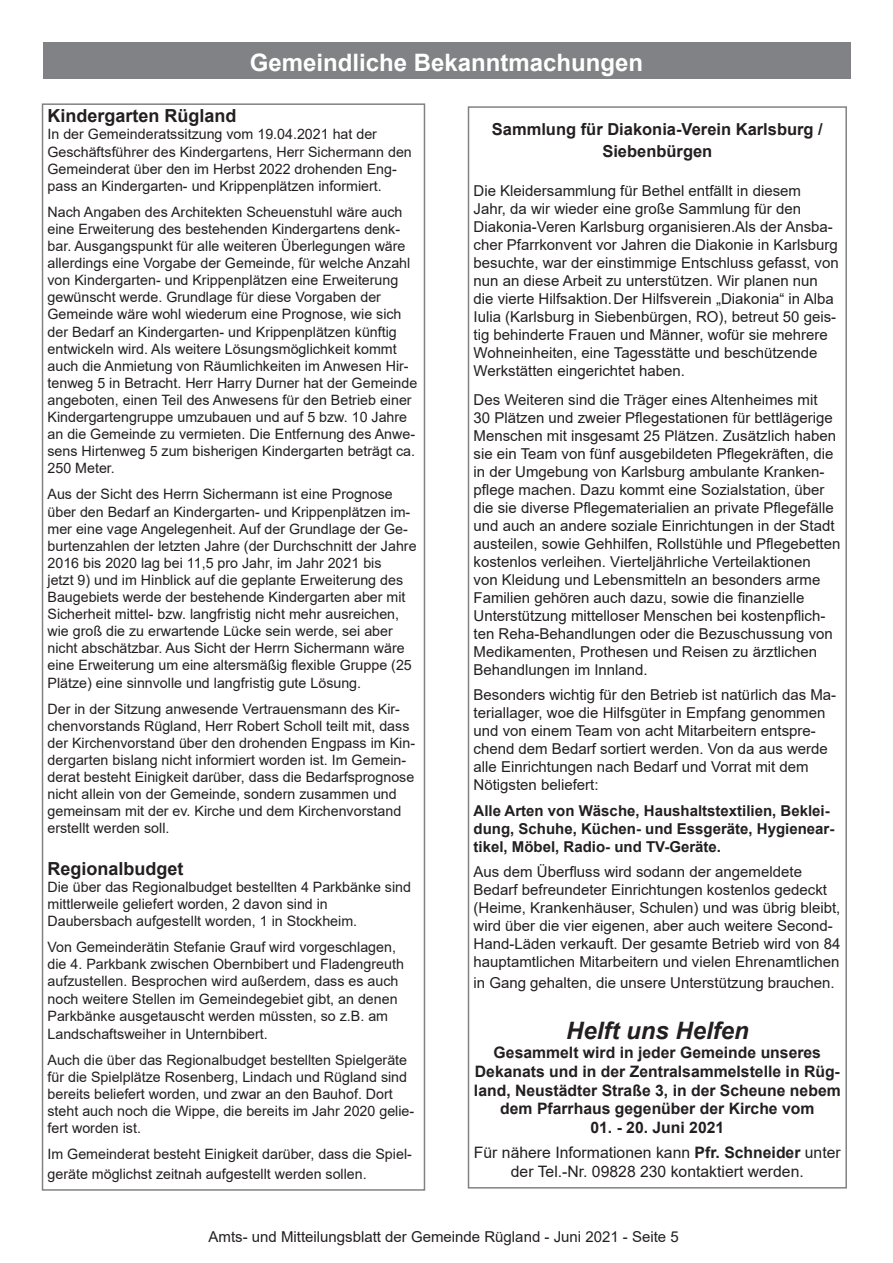
<style>
.page{position:relative;width:893px;height:1263px;background:#fff}
.page>*{position:absolute;margin:0;border:0;box-sizing:border-box;transform-origin:0 0}
.t1{font:700 24px "Arial";color:#fff}
.t2{font:italic 700 24px "Arial";color:#231f20}
.t3{font:700 18px "Arial";color:#231f20}
.t4{font:700 16.5px/21.6px "Arial";color:#231f20;text-align:center}
.t5{font:700 15.75px/18.9px "Arial";color:#231f20;text-align:center}
.t6{font:15.75px/24.3px "Arial";color:#231f20;text-align:center}
.t7{font:15px/18px "Arial";color:#231f20}
.t8{font:700 15px/18px "Arial";color:#231f20}
.t9{font:14.25px/17.1px "Arial";color:#231f20}
.s1{font-weight:700}
</style>
<div class="page">
<div style="left:43px;top:43px;width:807px;height:36px;background:#808285"></div>
<div style="left:42px;top:103px;width:383px;height:1088px;border:2px solid #808285"></div>
<div style="left:468px;top:106px;width:379px;height:1082px;border:2px solid #808285"></div>
<h1 class="t1" style="left:250px;top:45px;width:395px">Gemeindliche Bekanntmachungen</h1>
<p class="t3" style="left:48px;top:103px;width:191px">Kindergarten Rügland</p>
<p class="t9" style="left:48px;top:126px;width:366px">In der Gemeinderatssitzung vom 19.04.2021 hat der Geschäftsführer des Kindergartens, Herr Sichermann den Gemeinderat über den im Herbst 2022 drohenden Eng&shy;pass an Kindergarten- und Krippenplätzen informiert.</p>
<p class="t9" style="left:48px;top:203px;width:371px">Nach Angaben des Architekten Scheuenstuhl wäre auch eine Erweiterung des bestehenden Kindergartens denk&shy;bar. Ausgangspunkt für alle weiteren Überlegungen wäre allerdings eine Vorgabe der Gemeinde, für welche Anzahl von Kindergarten- und Krippenplätzen eine Erweiterung gewünscht werde. Grundlage für diese Vorgaben der Gemeinde wäre wohl wiederum eine Prognose, wie sich der Bedarf an Kindergarten- und Krippenplätzen künftig entwickeln wird. Als weitere Lösungsmöglichkeit kommt auch die Anmietung von Räumlichkeiten im Anwesen Hir&shy;tenweg 5 in Betracht. Herr Harry Durner hat der Gemeinde angeboten, einen Teil des Anwesens für den Betrieb einer Kindergartengruppe umzubauen und auf 5 bzw. 10 Jahre an die Gemeinde zu vermieten. Die Entfernung des Anwe&shy;sens Hirtenweg 5 zum bisherigen Kindergarten beträgt ca.<br>250 Meter.</p>
<p class="t9" style="left:48px;top:486px;width:371px">Aus der Sicht des Herrn Sichermann ist eine Prognose über den Bedarf an Kindergarten- und Krippenplätzen im&shy;mer eine vage Angelegenheit. Auf der Grundlage der Ge&shy;burtenzahlen der letzten Jahre (der Durchschnitt der Jahre 2016 bis 2020 lag bei 11,5 pro Jahr, im Jahr 2021 bis<br>jetzt 9) und im Hinblick auf die geplante Erweiterung des Baugebiets werde der bestehende Kindergarten aber mit Sicherheit mittel- bzw. langfristig nicht mehr ausreichen, wie groß die zu erwartende Lücke sein werde, sei aber nicht abschätzbar. Aus Sicht der Herrn Sichermann wäre eine Erweiterung um eine altersmäßig flexible Gruppe (25<br>Plätze) eine sinnvolle und langfristig gute Lösung.</p>
<p class="t9" style="left:48px;top:700px;width:369px">Der in der Sitzung anwesende Vertrauensmann des Kir&shy;chenvorstands Rügland, Herr Robert Scholl teilt mit, dass der Kirchenvorstand über den drohenden Engpass im Kin&shy;dergarten bislang nicht informiert worden ist. Im Gemein&shy;derat besteht Einigkeit darüber, dass die Bedarfsprognose nicht allein von der Gemeinde, sondern zusammen und gemeinsam mit der ev. Kirche und dem Kirchenvorstand erstellt werden soll.</p>
<p class="t3" style="left:48px;top:856px;width:138px">Regionalbudget</p>
<p class="t9" style="left:48px;top:878px;width:365px">Die über das Regionalbudget bestellten 4 Parkbänke sind mittlerweile geliefert worden, 2 davon sind in<br>Daubersbach aufgestellt worden, 1 in Stockheim.</p>
<p class="t9" style="left:48px;top:938px;width:358px">Von Gemeinderätin Stefanie Grauf wird vorgeschlagen, die 4. Parkbank zwischen Obernbibert und Fladengreuth aufzustellen. Besprochen wird außerdem, dass es auch noch weitere Stellen im Gemeindegebiet gibt, an denen Parkbänke ausgetauscht werden müssten, so z.B. am Landschaftsweiher in Unternbibert.</p>
<p class="t9" style="left:48px;top:1051px;width:368px">Auch die über das Regionalbudget bestellten Spielgeräte für die Spielplätze Rosenberg, Lindach und Rügland sind bereits beliefert worden, und zwar an den Bauhof. Dort steht auch noch die Wippe, die bereits im Jahr 2020 gelie&shy;fert worden ist.</p>
<p class="t9" style="left:48px;top:1144px;width:366px;line-height:19.8px">Im Gemeinderat besteht Einigkeit darüber, dass die Spiel&shy;geräte möglichst zeitnah aufgestellt werden sollen.</p>
<p class="t4" style="left:492px;top:119px;width:332px">Sammlung für Diakonia-Verein Karlsburg /<br>Siebenbürgen</p>
<p class="t7" style="left:473px;top:182px;width:367px">Die Kleidersammlung für Bethel entfällt in diesem<br>Jahr, da wir wieder eine große Sammlung für den Diakonia-Veren Karlsburg organisieren.Als der Ansba&shy;cher Pfarrkonvent vor Jahren die Diakonie in Karlsburg besuchte, war der einstimmige Entschluss gefasst, von nun an diese Arbeit zu unterstützen. Wir planen nun die vierte Hilfsaktion.Der Hilfsverein „Diakonia“ in Alba Iulia (Karlsburg in Siebenbürgen, RO), betreut 50 geis&shy;tig behinderte Frauen und Männer, wofür sie mehrere Wohneinheiten, eine Tagesstätte und beschützende Werkstätten eingerichtet haben.</p>
<p class="t7" style="left:473px;top:391px;width:368px">Des Weiteren sind die Träger eines Altenheimes mit<br>30 Plätzen und zweier Pflegestationen für bettlägerige Menschen mit insgesamt 25 Plätzen. Zusätzlich haben sie ein Team von fünf ausgebildeten Pflegekräften, die in der Umgebung von Karlsburg ambulante Kranken&shy;pflege machen. Dazu kommt eine Sozialstation, über die sie diverse Pflegematerialien an private Pflegefälle und auch an andere soziale Einrichtungen in der Stadt austeilen, sowie Gehhilfen, Rollstühle und Pflegebetten kostenlos verleihen. Vierteljährliche Verteilaktionen<br>von Kleidung und Lebensmitteln an besonders arme Familien gehören auch dazu, sowie die finanzielle Unterstützung mittelloser Menschen bei kostenpflich&shy;ten Reha-Behandlungen oder die Bezuschussung von Medikamenten, Prothesen und Reisen zu ärztlichen Behandlungen im Innland.</p>
<p class="t7" style="left:473px;top:686px;width:364px">Besonders wichtig für den Betrieb ist natürlich das Ma&shy;teriallager, woe die Hilfsgüter in Empfang genommen und von einem Team von acht Mitarbeitern entspre&shy;chend dem Bedarf sortiert werden. Von da aus werde alle Einrichtungen nach Bedarf und Vorrat mit dem Nötigsten beliefert:</p>
<p class="t8" style="left:473px;top:801px;width:362px">Alle Arten von Wäsche, Haushaltstextilien, Beklei&shy;dung, Schuhe, Küchen- und Essgeräte, Hygienear&shy;tikel, Möbel, Radio- und TV-Geräte.</p>
<p class="t7" style="left:473px;top:862px;width:368px">Aus dem Überfluss wird sodann der angemeldete Bedarf befreundeter Einrichtungen kostenlos gedeckt (Heime, Krankenhäuser, Schulen) und was übrig bleibt, wird über die vier eigenen, aber auch weitere Second-Hand-Läden verkauft. Der gesamte Betrieb wird von 84 hauptamtlichen Mitarbeitern und vielen Ehrenamtlichen</p>
<p class="t7" style="left:473px;top:974px;width:363px">in Gang gehalten, die unsere Unterstützung brauchen.</p>
<h1 class="t2" style="left:566px;top:1014px;width:184px">Helft uns Helfen</h1>
<p class="t5" style="left:474px;top:1043px;width:368px">Gesammelt wird in jeder Gemeinde unseres Dekanats und in der Zentralsammelstelle in Rüg&shy;land, Neustädter Straße 3, in der Scheune nebem dem Pfarrhaus gegenüber der Kirche vom</p>
<p class="t6" style="left:474px;top:1115px;width:368px"><span class="s1">01. - 20. Juni 2021<br></span>Für nähere Informationen kann <span class="s1">Pfr. Schneider</span> unter</p>
<p class="t6" style="left:511px;top:1159px;width:294px">der Tel.-Nr. 09828 230 kontaktiert werden.</p>
<p class="t7" style="left:208px;top:1228px;width:472px">Amts- und Mitteilungsblatt der Gemeinde Rügland - Juni 2021 - Seite 5</p>
</div>
